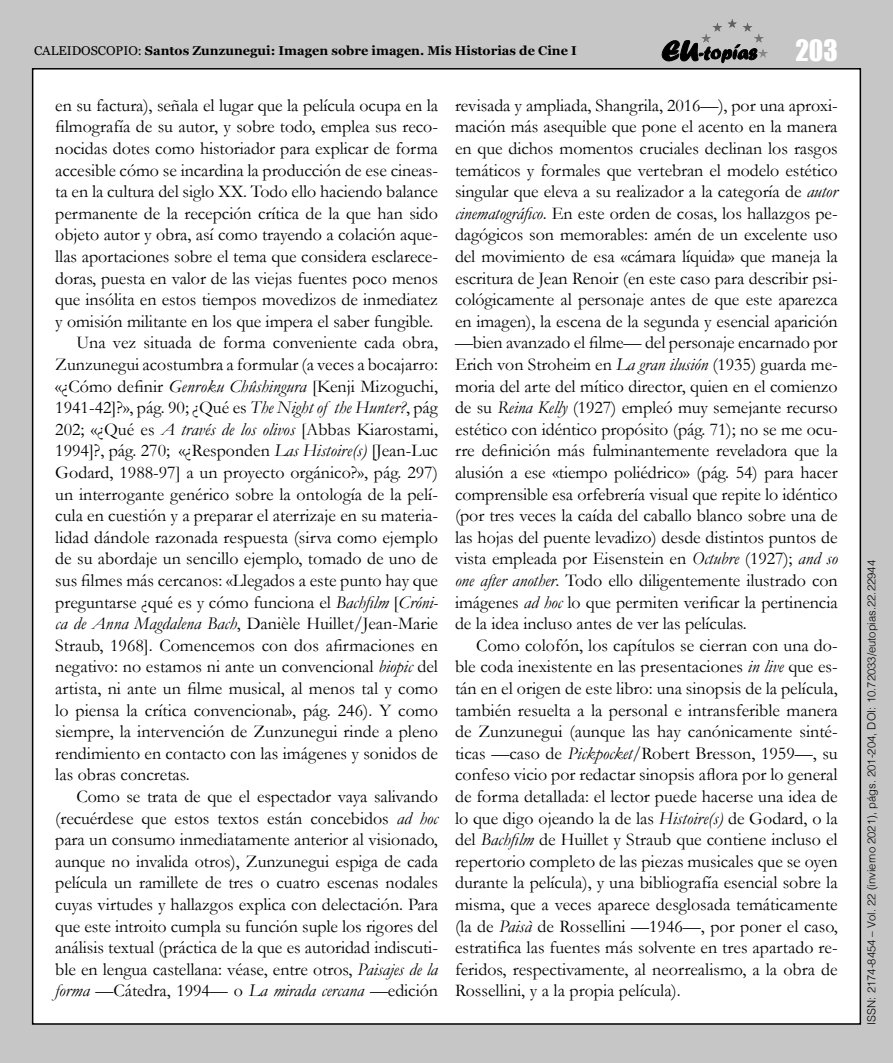
<style>
.page{position:relative;width:893px;height:1063px;background:#c6c6c6}
.page>*{position:absolute;margin:0;border:0;box-sizing:border-box;transform-origin:0 0}
.t1{font:27px "Impact";color:#fff}
.Articulo_parrafo{font:18px/21.6px "Garamond";letter-spacing:-.005em;color:#000;text-align:justify}
.t2{font:700 12.75px "Georgia";color:#000}
.t3{font:300 11.25px "Helvetica";color:#000}
.s1{font-weight:400}
.s2{font-style:italic}
</style>
<div class="page">
<div style="left:33px;top:69px;width:827px;height:955px;background:#fff"></div>
<svg style="left:662px;top:40px;width:94px;height:23px"></svg>
<hr style="left:701px;top:19px;width:67px;height:1px;background:#585857">
<hr style="left:701px;top:20px;width:67px;height:1px;background:#595958">
<hr style="left:701px;top:21px;width:67px;height:1px;background:#5a5a59">
<hr style="left:701px;top:22px;width:67px;height:1px;background:#5c5c5b">
<hr style="left:701px;top:23px;width:67px;height:1px;background:#5d5d5c">
<hr style="left:701px;top:24px;width:67px;height:1px;background:#5f5f5e">
<hr style="left:701px;top:25px;width:67px;height:1px;background:#60605f">
<hr style="left:701px;top:26px;width:67px;height:1px;background:#626261">
<hr style="left:701px;top:27px;width:67px;height:1px;background:#636362">
<hr style="left:701px;top:28px;width:67px;height:1px;background:#656464">
<hr style="left:701px;top:29px;width:67px;height:1px;background:#666565">
<hr style="left:701px;top:30px;width:67px;height:1px;background:#676766">
<hr style="left:701px;top:31px;width:67px;height:1px;background:#696868">
<hr style="left:701px;top:32px;width:67px;height:1px;background:#6a6969">
<hr style="left:701px;top:33px;width:67px;height:1px;background:#6c6b6b">
<hr style="left:701px;top:34px;width:67px;height:1px;background:#6c6c6c">
<hr style="left:701px;top:35px;width:67px;height:1px;background:#6e6e6d">
<hr style="left:701px;top:36px;width:67px;height:1px;background:#6f6f6e">
<hr style="left:701px;top:37px;width:67px;height:1px;background:#717170">
<hr style="left:701px;top:38px;width:67px;height:1px;background:#727271">
<hr style="left:701px;top:39px;width:67px;height:1px;background:#747473">
<hr style="left:701px;top:40px;width:67px;height:1px;background:#757574">
<hr style="left:701px;top:41px;width:67px;height:1px;background:#767675">
<hr style="left:701px;top:42px;width:67px;height:1px;background:#787877">
<hr style="left:701px;top:43px;width:67px;height:1px;background:#797978">
<hr style="left:701px;top:44px;width:67px;height:1px;background:#7b7b7a">
<hr style="left:701px;top:45px;width:67px;height:1px;background:#7c7c7b">
<hr style="left:701px;top:46px;width:67px;height:1px;background:#7e7d7d">
<hr style="left:701px;top:47px;width:67px;height:1px;background:#7f7e7e">
<hr style="left:701px;top:48px;width:67px;height:1px;background:#818080">
<hr style="left:701px;top:49px;width:67px;height:1px;background:#828181">
<hr style="left:701px;top:50px;width:67px;height:1px;background:#828282">
<hr style="left:701px;top:51px;width:67px;height:1px;background:#848483">
<hr style="left:701px;top:52px;width:67px;height:1px;background:#858584">
<hr style="left:701px;top:53px;width:67px;height:1px;background:#878786">
<hr style="left:701px;top:54px;width:67px;height:1px;background:#888887">
<hr style="left:701px;top:55px;width:67px;height:1px;background:#898989">
<hr style="left:701px;top:56px;width:67px;height:1px;background:#8a8a8a">
<hr style="left:701px;top:57px;width:67px;height:1px;background:#8c8c8b">
<p class="t2" style="left:34px;top:41px;width:544px"><span class="s1">CALEIDOSCOPIO:</span> Santos Zunzunegui: Imagen sobre imagen. Mis Historias de Cine I</p>
<h1 class="t1" style="left:795px;top:29px;width:44px">203</h1>
<p class="Articulo_parrafo" style="left:55px;top:94px;width:384px">en su factura), señala el lugar que la película ocupa en la filmografía de su autor, y sobre todo, emplea sus reco&shy;nocidas dotes como historiador para explicar de forma accesible cómo se incardina la producción de ese cineas&shy;ta en la cultura del siglo XX. Todo ello haciendo balance permanente de la recepción crítica de la que han sido objeto autor y obra, así como trayendo a colación aque&shy;llas aportaciones sobre el tema que considera esclarece&shy;doras, puesta en valor de las viejas fuentes poco menos que insólita en estos tiempos movedizos de inmediatez y omisión militante en los que impera el saber fungible.</p>
<p class="Articulo_parrafo" style="left:55px;top:332px;width:384px;text-indent:21px">Una vez situada de forma conveniente cada obra, Zunzunegui acostumbra a formular (a veces a bocajarro: «¿Cómo definir <span class="s2">Genroku Chûshingura</span> [Kenji Mizoguchi, 1941-42]?», pág. 90; ¿Qué es <span class="s2">The Night of the Hunter?</span>, pág 202; «¿Qué es <span class="s2">A través de los olivos</span> [Abbas Kiarostami, 1994]?, pág. 270; «¿Responden <span class="s2">Las Histoire(s)</span> [Jean-Luc Godard, 1988-97] a un proyecto orgánico?», pág. 297) un interrogante genérico sobre la ontología de la pelí&shy;cula en cuestión y a preparar el aterrizaje en su materia&shy;lidad dándole razonada respuesta (sirva como ejemplo de su abordaje un sencillo ejemplo, tomado de uno de sus filmes más cercanos: «Llegados a este punto hay que preguntarse ¿qué es y cómo funciona el <span class="s2">Bachfilm</span> [<span class="s2">Cróni&shy;ca de Anna Magdalena Bach</span>, Danièle Huillet/Jean-Marie Straub, 1968]. Comencemos con dos afirmaciones en negativo: no estamos ni ante un convencional <span class="s2">biopic</span> del artista, ni ante un filme musical, al menos tal y como lo piensa la crítica convencional», pág. 246). Y como siempre, la intervención de Zunzunegui rinde a pleno rendimiento en contacto con las imágenes y sonidos de las obras concretas.</p>
<p class="Articulo_parrafo" style="left:55px;top:785px;width:384px;text-indent:21px">Como se trata de que el espectador vaya salivando (recuérdese que estos textos están concebidos <span class="s2">ad hoc </span>para un consumo inmediatamente anterior al visionado, aunque no invalida otros), Zunzunegui espiga de cada película un ramillete de tres o cuatro escenas nodales cuyas virtudes y hallazgos explica con delectación. Para que este introito cumpla su función suple los rigores del análisis textual (práctica de la que es autoridad indiscuti&shy;ble en lengua castellana: véase, entre otros, <span class="s2">Paisajes de la forma</span> —Cátedra, 1994— o <span class="s2">La mirada cercana</span> —edición</p>
<p class="Articulo_parrafo" style="left:455px;top:94px;width:384px">revisada y ampliada, Shangrila, 2016—), por una aproxi&shy;mación más asequible que pone el acento en la manera en que dichos momentos cruciales declinan los rasgos temáticos y formales que vertebran el modelo estético singular que eleva a su realizador a la categoría de <span class="s2">autor cinematográfico</span>. En este orden de cosas, los hallazgos pe&shy;dagógicos son memorables: amén de un excelente uso del movimiento de esa «cámara líquida» que maneja la escritura de Jean Renoir (en este caso para describir psi&shy;cológicamente al personaje antes de que este aparezca en imagen), la escena de la segunda y esencial aparición —bien avanzado el filme— del personaje encarnado por Erich von Stroheim en <span class="s2">La gran ilusión</span> (1935) guarda me&shy;moria del arte del mítico director, quien en el comienzo de su <span class="s2">Reina Kelly</span> (1927) empleó muy semejante recurso estético con idéntico propósito (pág. 71); no se me ocu&shy;rre definición más fulminantemente reveladora que la alusión a ese «tiempo poliédrico» (pág. 54) para hacer comprensible esa orfebrería visual que repite lo idéntico (por tres veces la caída del caballo blanco sobre una de las hojas del puente levadizo) desde distintos puntos de vista empleada por Eisenstein en <span class="s2">Octubre</span> (1927); <span class="s2">and so one after another</span>. Todo ello diligentemente ilustrado con imágenes <span class="s2">ad hoc</span> lo que permiten verificar la pertinencia de la idea incluso antes de ver las películas.</p>
<p class="Articulo_parrafo" style="left:455px;top:634px;width:384px;text-indent:21px">Como colofón, los capítulos se cierran con una do&shy;ble coda inexistente en las presentaciones <span class="s2">in live</span> que es&shy;tán en el origen de este libro: una sinopsis de la película, también resuelta a la personal e intransferible manera de Zunzunegui (aunque las hay canónicamente sinté&shy;ticas —caso de <span class="s2">Pickpocket</span>/Robert Bresson, 1959—, su confeso vicio por redactar sinopsis aflora por lo general de forma detallada: el lector puede hacerse una idea de lo que digo ojeando la de las <span class="s2">Histoire(s)</span> de Godard, o la del <span class="s2">Bachfilm</span> de Huillet y Straub que contiene incluso el repertorio completo de las piezas musicales que se oyen durante la película), y una bibliografía esencial sobre la misma, que a veces aparece desglosada temáticamente (la de <span class="s2">Paisà</span> de Rossellini —1946—, por poner el caso, estratifica las fuentes más solvente en tres apartado re&shy;feridos, respectivamente, al neorrealismo, a la obra de Rossellini, y a la propia película).</p>
<p class="t3" style="left:862px;top:1025px;width:466px;rotate:-90deg">ISSN: 2174-8454 – Vol. 22 (invierno 2021), págs. 201-204, DOI: 10.72033/eutopias.22.22944</p>
</div>
